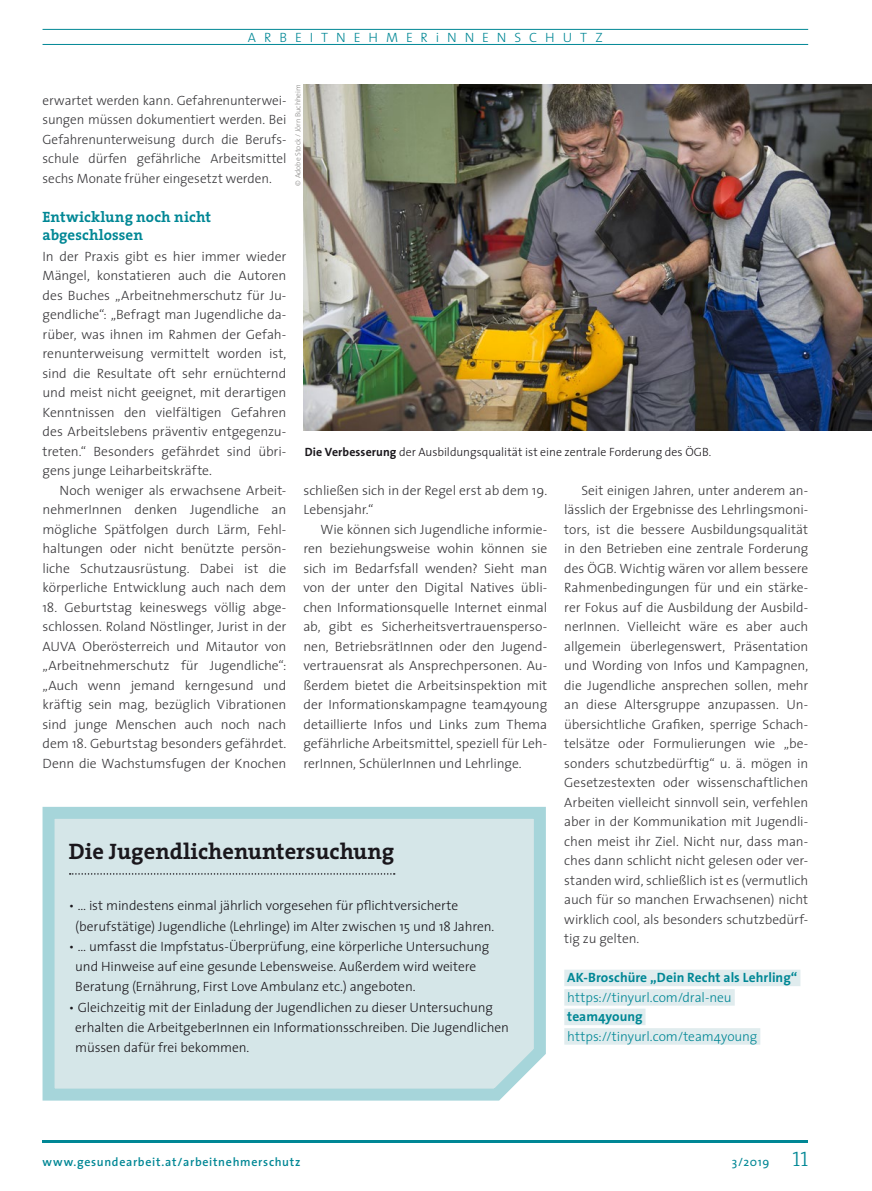
<style>
.page{position:relative;width:872px;height:1191px;background:#fff}
.page>*{position:absolute;margin:0;border:0;box-sizing:border-box;transform-origin:0 0}
.t1{font:700 22.5px "The Serif";color:#1a171c}
.t2{font:700 15px/18px "The Serif";letter-spacing:.005em;color:#008795}
.t3{font:300 13.5px/19.5px "The Sans";letter-spacing:-.005em;color:#38373a;text-align:justify}
.t4{font:300 13.5px/20.2px "The Sans";letter-spacing:-.005em;color:#1a171c}
.t5{font:300 13.5px "The Sans";color:#008795}
.t6{font:700 13.5px "The Sans";letter-spacing:.005em;color:#008795}
.t7{font:300 13.5px "The Sans";letter-spacing:.59em;color:#008795}
.t8{font:300 12px "The Sans";letter-spacing:-.005em;color:#1a171c}
.t9{font:600 12px "The Sans";letter-spacing:.06em;color:#008795}
.t10{font:12px "The Sans";color:#008795}
.t11{font:300 7.5px "The Sans";color:#888785}
.s1{font-weight:700}
.s2{font-family:"The Serif Light Caps";font-size:21px}
</style>
<div class="page">
<div style="left:564px;top:969px;width:236px;height:17px;background:#e0ecee"></div>
<div style="left:564px;top:989px;width:170px;height:16px;background:#e0ecee"></div>
<div style="left:564px;top:1008px;width:81px;height:17px;background:#e0ecee"></div>
<div style="left:564px;top:1028px;width:196px;height:16px;background:#e0ecee"></div>
<hr style="left:43px;top:1140px;width:765px;height:2px;background:#008795">
<hr style="left:43px;top:29px;width:765px;height:1px;background:#008795">
<hr style="left:43px;top:44px;width:765px;height:1px;background:#008795">
<svg style="left:42px;top:806px;width:504px;height:295px;background:#cfe4e6"></svg>
<svg style="left:70px;top:873px;width:325px;height:1px"></svg>
<img style="left:303px;top:84px;width:569px;height:346px">
<p class="t7" style="left:248px;top:26px;width:356px">ARBEITNEHMERiNNENSCHUTZ</p>
<p class="t11" style="left:292px;top:186px;width:103px;rotate:-90deg">© Adobe Stock / Jörn Buchheim</p>
<p class="t3" style="left:43px;top:90px;width:245px">erwartet werden kann. Gefahrenunterwei&shy;sungen müssen dokumentiert werden. Bei Gefahrenunterweisung durch die Berufs&shy;schule dürfen gefährliche Arbeitsmittel sechs Monate früher eingesetzt werden.</p>
<p class="t2" style="left:43px;top:207px;width:170px">Entwicklung noch nicht abgeschlossen</p>
<p class="t3" style="left:43px;top:246px;width:245px">In der Praxis gibt es hier immer wieder Mängel, konstatieren auch die Autoren des Buches „Arbeitnehmerschutz für Ju&shy;gendliche“: „Befragt man Jugendliche da&shy;rüber, was ihnen im Rahmen der Gefah&shy;renunterweisung vermittelt worden ist, sind die Resultate oft sehr ernüchternd und meist nicht geeignet, mit derartigen Kenntnissen den vielfältigen Gefahren des Arbeitslebens präventiv entgegenzu&shy;treten.“ Besonders gefährdet sind übri&shy;gens junge Leiharbeitskräfte.</p>
<p class="t3" style="left:43px;top:480px;width:245px;text-indent:17px">Noch weniger als erwachsene Arbeit&shy;nehmerInnen denken Jugendliche an mögliche Spätfolgen durch Lärm, Fehl&shy;haltungen oder nicht benützte persön&shy;liche Schutzausrüstung. Dabei ist die körperliche Entwicklung auch nach dem</p>
<p class="t3" style="left:43px;top:597px;width:245px">18. Geburtstag keineswegs völlig abge&shy;schlossen. Roland Nöstlinger, Jurist in der AUVA Oberösterreich und Mitautor von „Arbeitnehmerschutz für Jugendliche“: „Auch wenn jemand kerngesund und kräftig sein mag, bezüglich Vibrationen sind junge Menschen auch noch nach dem 18. Geburtstag besonders gefährdet.<br>Denn die Wachstumsfugen der Knochen</p>
<p class="t8" style="left:305px;top:442px;width:408px"><span class="s1">Die Verbesserung</span> der Ausbildungsqualität ist eine zentrale Forderung des ÖGB.</p>
<p class="t3" style="left:303px;top:480px;width:245px">schließen sich in der Regel erst ab dem 19.<br>Lebensjahr.“</p>
<p class="t3" style="left:303px;top:519px;width:245px;text-indent:17px">Wie können sich Jugendliche informie&shy;ren beziehungsweise wohin können sie sich im Bedarfsfall wenden? Sieht man von der unter den Digital Natives übli&shy;chen Informationsquelle Internet einmal ab, gibt es Sicherheitsvertrauensperso&shy;nen, BetriebsrätInnen oder den Jugend&shy;vertrauensrat als Ansprechpersonen. Au&shy;ßerdem bietet die Arbeitsinspektion mit der Informationskampagne team4young detaillierte Infos und Links zum Thema gefährliche Arbeitsmittel, speziell für Leh&shy;rerInnen, SchülerInnen und Lehrlinge.</p>
<p class="t3" style="left:564px;top:480px;width:245px;text-indent:17px">Seit einigen Jahren, unter anderem an&shy;lässlich der Ergebnisse des Lehrlingsmoni&shy;tors, ist die bessere Ausbildungsqualität in den Betrieben eine zentrale Forderung des ÖGB. Wichtig wären vor allem bessere Rahmenbedingungen für und ein stärke&shy;rer Fokus auf die Ausbildung der Ausbild&shy;nerInnen. Vielleicht wäre es aber auch allgemein überlegenswert, Präsentation und Wording von Infos und Kampagnen, die Jugendliche ansprechen sollen, mehr an diese Altersgruppe anzupassen. Un&shy;übersichtliche Grafiken, sperrige Schach&shy;telsätze oder Formulierungen wie „be&shy;sonders schutzbedürftig“ u. ä. mögen in Gesetzestexten oder wissenschaftlichen Arbeiten vielleicht sinnvoll sein, verfehlen aber in der Kommunikation mit Jugendli&shy;chen meist ihr Ziel. Nicht nur, dass man&shy;ches dann schlicht nicht gelesen oder ver&shy;standen wird, schließlich ist es (vermutlich auch für so manchen Erwachsenen) nicht wirklich cool, als besonders schutzbedürf&shy;tig zu gelten.</p>
<p class="t6" style="left:567px;top:966px;width:232px">AK-Broschüre „Dein Recht als Lehrling“</p>
<p class="t5" style="left:567px;top:986px;width:166px">https://tinyurl.com/dral-neu</p>
<p class="t6" style="left:567px;top:1005px;width:77px">team4young</p>
<p class="t5" style="left:567px;top:1025px;width:192px">https://tinyurl.com/team4young</p>
<h1 class="t1" style="left:69px;top:832px;width:327px">Die Jugendlichenuntersuchung</h1>
<p class="t4" style="left:75px;top:895px;width:420px;text-indent:-6px">• … ist mindestens einmal jährlich vorgesehen für pflichtversicherte (berufstätige) Jugendliche (Lehrlinge) im Alter zwischen 15 und 18 Jahren.</p>
<p class="t4" style="left:75px;top:935px;width:415px;text-indent:-6px">• … umfasst die Impfstatus-Überprüfung, eine körperliche Untersuchung und Hinweise auf eine gesunde Lebensweise. Außerdem wird weitere<br>Beratung (Ernährung, First Love Ambulanz etc.) angeboten.</p>
<p class="t4" style="left:75px;top:996px;width:435px;text-indent:-6px">• Gleichzeitig mit der Einladung der Jugendlichen zu dieser Untersuchung erhalten die ArbeitgeberInnen ein Informationsschreiben. Die Jugendlichen müssen dafür frei bekommen.</p>
<p class="t9" style="left:43px;top:1151px;width:259px">www.gesundearbeit.at/arbeitnehmerschutz</p>
<p class="t10" style="left:731px;top:1151px;width:78px">3/2019 <span class="s2">11</span></p>
</div>
